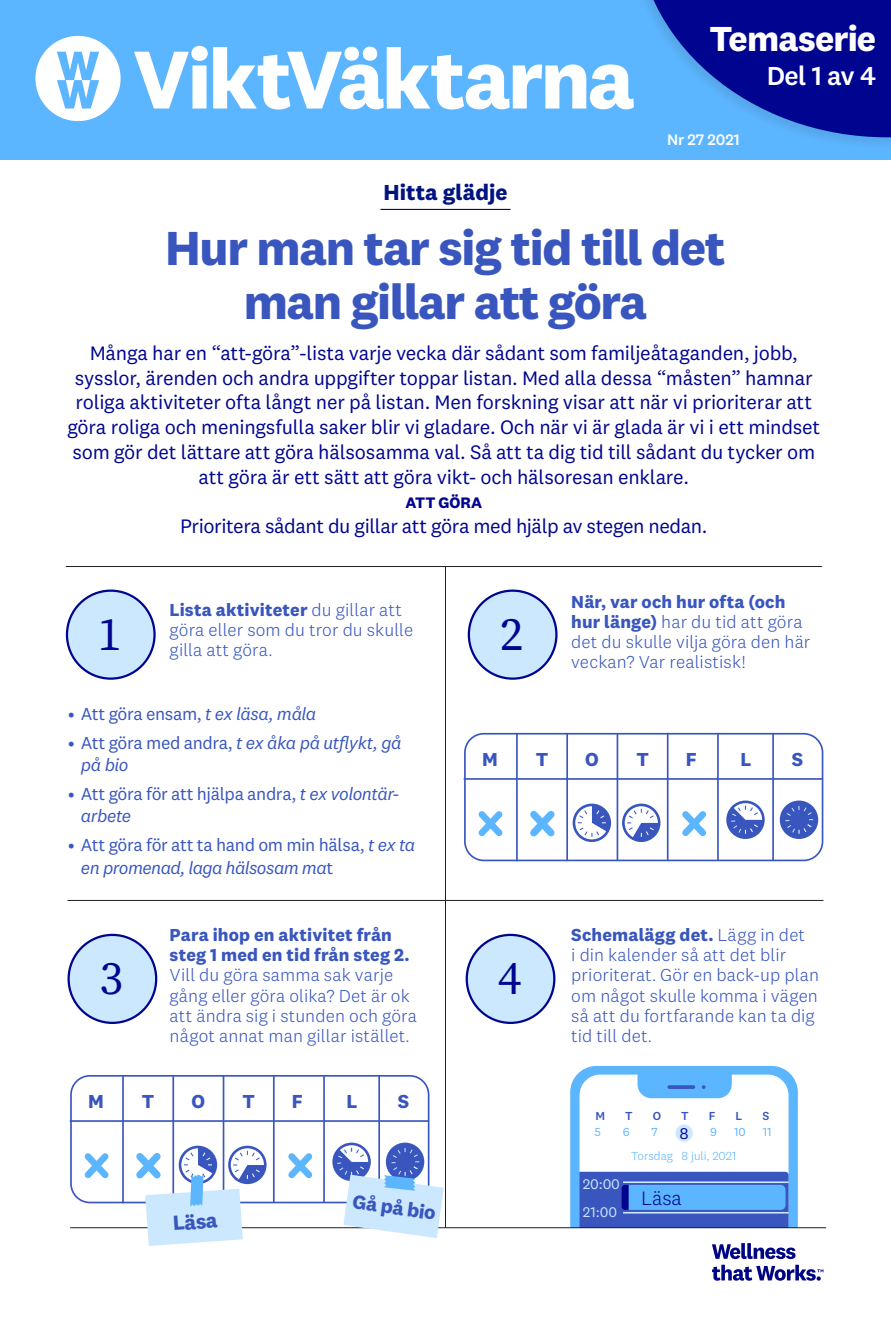
<style>
.page{position:relative;width:891px;height:1337px;background:#fff}
.page>*{position:absolute;margin:0;border:0;box-sizing:border-box;transform-origin:0 0}
.Headline_Nat2Bld_24{font:700 49.5px/54px "National 2";letter-spacing:-.025em;color:#3856be;text-align:center}
.t1{font:47.25px "Source Serif Pro";color:#00058f}
.Caption_Member_Info{font:700 36px "National 2";letter-spacing:-.025em;color:#fff}
.Caption_Member_Info-2{font:500 27px "National 2";color:#fff}
.RECIPE_SERVING_Txt_N{font:700 22.5px "National 2";letter-spacing:.005em;color:#011380}
.t2{font:700 21.15px "National 2";color:#3856be}
.Text_Chon_8_75_11{font:20.25px/24.8px "National 2";letter-spacing:-.01em;color:#00058f;text-align:center}
.t3{font:700 20.03px "National 2";color:#3856be}
.t4{font:300 20.03px "National 2";color:#00058f}
.t5{font:700 19.57px "National 2";color:#3856be}
.RECIPE_SERVING_Txt_N-2{font:300 18px/20.2px "National 2";letter-spacing:.01em;color:#3856be}
.t6{font:18px/22.5px "National 2";letter-spacing:-.02em;color:#3856be}
.t7{font:italic 18px/22.5px "National 2";letter-spacing:-.025em;color:#3856be}
.t8{font:16.2px "National 2";color:#00058f}
.Caption_Member_Info-3{font:500 15.75px "National 2";letter-spacing:-.005em;color:#fff}
.Text_Chon_8_75_11-2{font:700 15.75px "National 2";color:#00058f}
.t9{font:14.4px "National 2";letter-spacing:-.005em;color:#cce8ff}
.t10{font:300 12.15px "National 2";color:#5cb5ff}
.t11{font:12.15px "National 2";color:#5cb5ff}
.t12{font:500 12.15px "National 2";color:#3856be}
.s1{font-weight:700}
.s2{font-style:italic}
.s3{font-style:normal}
</style>
<div class="page">
<div style="left:0;top:0;width:891px;height:160px;background:#5cb5ff"></div>
<svg style="left:35px;top:36px;width:86px;height:85px"></svg>
<div style="left:625px;top:0;width:266px;height:149px;background:#231f20;opacity:.1"></div>
<svg style="left:134px;top:0;width:757px;height:137px"></svg>
<hr style="left:380px;top:209px;width:131px;height:1px;background:#000586">
<hr style="left:68px;top:900px;width:756px;height:1px;background:#231f20">
<hr style="left:445px;top:567px;width:1px;height:660px;background:#231f20">
<hr style="left:66px;top:566px;width:756px;height:1px;background:#231f20">
<div style="left:67px;top:590px;width:88px;height:88px;background:#cce8ff;border-radius:50%"></div>
<div style="left:66px;top:589px;width:90px;height:91px;border:2px solid #00058f;border-radius:50%"></div>
<div style="left:469px;top:590px;width:87px;height:88px;background:#cce8ff;border-radius:50%"></div>
<div style="left:468px;top:589px;width:90px;height:91px;border:2px solid #00058f;border-radius:50%"></div>
<div style="left:464px;top:733px;width:359px;height:128px;border:2px solid #3856be;border-radius:19px"></div>
<hr style="left:516px;top:733px;width:2px;height:128px;background:#3856be">
<hr style="left:566px;top:733px;width:2px;height:127px;background:#3856be">
<hr style="left:617px;top:733px;width:1px;height:127px;background:#3856be">
<hr style="left:667px;top:733px;width:2px;height:127px;background:#3856be">
<hr style="left:717px;top:733px;width:2px;height:127px;background:#3856be">
<hr style="left:772px;top:733px;width:2px;height:127px;background:#3856be">
<hr style="left:464px;top:778px;width:358px;height:2px;background:#3856be">
<svg style="left:682px;top:811px;width:24px;height:25px"></svg>
<svg style="left:530px;top:810px;width:25px;height:27px"></svg>
<svg style="left:478px;top:811px;width:25px;height:25px"></svg>
<svg style="left:573px;top:803px;width:38px;height:39px"></svg>
<svg style="left:622px;top:803px;width:38px;height:39px"></svg>
<svg style="left:726px;top:800px;width:39px;height:39px"></svg>
<svg style="left:780px;top:800px;width:38px;height:39px"></svg>
<div style="left:69px;top:935px;width:87px;height:88px;background:#cce8ff;border-radius:50%"></div>
<div style="left:67px;top:933px;width:90px;height:91px;border:2px solid #00058f;border-radius:50%"></div>
<div style="left:70px;top:1075px;width:359px;height:128px;border:2px solid #3856be;border-radius:19px"></div>
<hr style="left:122px;top:1075px;width:2px;height:128px;background:#3856be">
<hr style="left:172px;top:1075px;width:2px;height:127px;background:#3856be">
<hr style="left:223px;top:1075px;width:1px;height:127px;background:#3856be">
<hr style="left:273px;top:1075px;width:2px;height:127px;background:#3856be">
<hr style="left:323px;top:1075px;width:2px;height:127px;background:#3856be">
<hr style="left:378px;top:1075px;width:2px;height:127px;background:#3856be">
<hr style="left:70px;top:1120px;width:359px;height:1px;background:#3856be">
<svg style="left:288px;top:1153px;width:25px;height:26px"></svg>
<svg style="left:84px;top:1153px;width:25px;height:26px"></svg>
<div style="left:467px;top:935px;width:87px;height:88px;background:#cce8ff;border-radius:50%"></div>
<div style="left:466px;top:933px;width:89px;height:91px;border:2px solid #00058f;border-radius:50%"></div>
<svg style="left:570px;top:1066px;width:228px;height:161px"></svg>
<svg style="left:712px;top:1243px;width:111px;height:37px"></svg>
<hr style="left:70px;top:1227px;width:756px;height:1px;background:#231f20">
<svg style="left:332px;top:1142px;width:112px;height:96px"></svg>
<svg style="left:130px;top:1145px;width:137px;height:101px"></svg>
<p class="Caption_Member_Info" style="left:710px;top:17px;width:168px">Temaserie</p>
<p class="Caption_Member_Info-2" style="left:767px;top:59px;width:111px">Del 1 av 4</p>
<p class="RECIPE_SERVING_Txt_N" style="left:384px;top:178px;width:125px">Hitta glädje</p>
<p class="Caption_Member_Info-3" style="left:667px;top:130px;width:74px">Nr 27 2021</p>
<p class="Headline_Nat2Bld_24" style="left:165px;top:221px;width:562px">Hur man tar sig tid till det man gillar att göra</p>
<p class="Text_Chon_8_75_11" style="left:67px;top:340px;width:754px">Många har en “att-göra”-lista varje vecka där sådant som familjeåtaganden, jobb, sysslor, ärenden och andra uppgifter toppar listan. Med alla dessa “måsten” hamnar roliga aktiviteter ofta långt ner på listan. Men forskning visar att när vi prioriterar att göra roliga och meningsfulla saker blir vi gladare. Och när vi är glada är vi i ett mindset som gör det lättare att göra hälsosamma val. Så att ta dig tid till sådant du tycker om att göra är ett sätt att göra vikt- och hälsoresan enklare.</p>
<p class="Text_Chon_8_75_11-2" style="left:405px;top:493px;width:78px">ATT GÖRA</p>
<p class="Text_Chon_8_75_11" style="left:180px;top:513px;width:529px">Prioritera sådant du gillar att göra med hjälp av stegen nedan.</p>
<p class="t1" style="left:98px;top:602px;width:25px">1</p>
<p class="RECIPE_SERVING_Txt_N-2" style="left:170px;top:599px;width:245px"><span class="s1">Lista aktiviteter</span> du gillar att göra eller som du tror du skulle gilla att göra.</p>
<p class="t6" style="left:68px;top:702px;width:250px">• Att göra ensam, <span class="s2">t ex läsa, måla</span></p>
<p class="t7" style="left:81px;top:731px;width:322px;text-indent:-13px"><span class="s3">• Att göra med andra,</span> t ex åka på utflykt, gå på bio</p>
<p class="t6" style="left:81px;top:782px;width:320px;text-indent:-13px">• Att göra för att hjälpa andra, <span class="s2">t ex volontär&shy;arbete</span></p>
<p class="t6" style="left:81px;top:833px;width:336px;text-indent:-13px">• Att göra för att ta hand om min hälsa, <span class="s2">t ex ta en promenad, laga hälsosam ma</span>t</p>
<p class="t1" style="left:100px;top:946px;width:25px">3</p>
<p class="RECIPE_SERVING_Txt_N-2" style="left:170px;top:924px;width:249px"><span class="s1">Para ihop en aktivitet från steg 1 med en tid från steg 2.<br></span>Vill du göra samma sak varje gång eller göra olika? Det är ok att ändra sig i stunden och göra något annat man gillar istället.</p>
<p class="t5" style="left:88px;top:1088px;width:17px">M</p>
<p class="t5" style="left:142px;top:1088px;width:14px">T</p>
<p class="t5" style="left:191px;top:1088px;width:15px">O</p>
<p class="t5" style="left:242px;top:1088px;width:14px">T</p>
<p class="t5" style="left:292px;top:1088px;width:13px">F</p>
<p class="t5" style="left:346px;top:1088px;width:12px">L</p>
<p class="t5" style="left:398px;top:1088px;width:13px">S</p>
<p class="t1" style="left:500px;top:602px;width:25px">2</p>
<p class="RECIPE_SERVING_Txt_N-2" style="left:571px;top:591px;width:241px"><span class="s1">När, var och hur ofta (och hur länge)</span> har du tid att göra det du skulle vilja göra den här veckan? Var realistisk!</p>
<p class="t5" style="left:482px;top:747px;width:17px">M</p>
<p class="t5" style="left:536px;top:747px;width:14px">T</p>
<p class="t5" style="left:585px;top:747px;width:15px">O</p>
<p class="t5" style="left:636px;top:747px;width:14px">T</p>
<p class="t5" style="left:686px;top:747px;width:13px">F</p>
<p class="t5" style="left:740px;top:747px;width:12px">L</p>
<p class="t5" style="left:792px;top:747px;width:13px">S</p>
<p class="t1" style="left:498px;top:946px;width:25px">4</p>
<p class="RECIPE_SERVING_Txt_N-2" style="left:571px;top:924px;width:249px"><span class="s1">Schemalägg det.</span> Lägg in det<br>i din kalender så att det blir prioriterat. Gör en back-up plan om något skulle komma i vägen så att du fortfarande kan ta dig tid till det.</p>
<p class="t12" style="left:595px;top:1108px;width:11px">M</p>
<p class="t12" style="left:625px;top:1108px;width:9px">T</p>
<p class="t12" style="left:653px;top:1108px;width:10px">O</p>
<p class="t12" style="left:681px;top:1108px;width:9px">T</p>
<p class="t12" style="left:709px;top:1108px;width:8px">F</p>
<p class="t12" style="left:736px;top:1108px;width:8px">L</p>
<p class="t12" style="left:762px;top:1108px;width:8px">S</p>
<p class="t11" style="left:595px;top:1125px;width:8px">5</p>
<p class="t11" style="left:623px;top:1125px;width:8px">6</p>
<p class="t11" style="left:651px;top:1125px;width:8px">7</p>
<p class="t11" style="left:710px;top:1125px;width:8px">9</p>
<p class="t11" style="left:734px;top:1125px;width:13px">10</p>
<p class="t11" style="left:763px;top:1125px;width:11px">11</p>
<p class="t8" style="left:679px;top:1124px;width:11px">8</p>
<p class="t10" style="left:631px;top:1149px;width:107px">Torsdag 8 juli, 2021</p>
<p class="t2" style="left:172px;top:1210px;width:46px;rotate:-4deg">Läsa</p>
<p class="t9" style="left:583px;top:1175px;width:39px">20:00</p>
<p class="t9" style="left:583px;top:1203px;width:36px">21:00</p>
<p class="t3" style="left:355px;top:1189px;width:85px;rotate:8deg">Gå på bio</p>
<p class="t4" style="left:641px;top:1187px;width:42px">Läsa</p>
</div>
